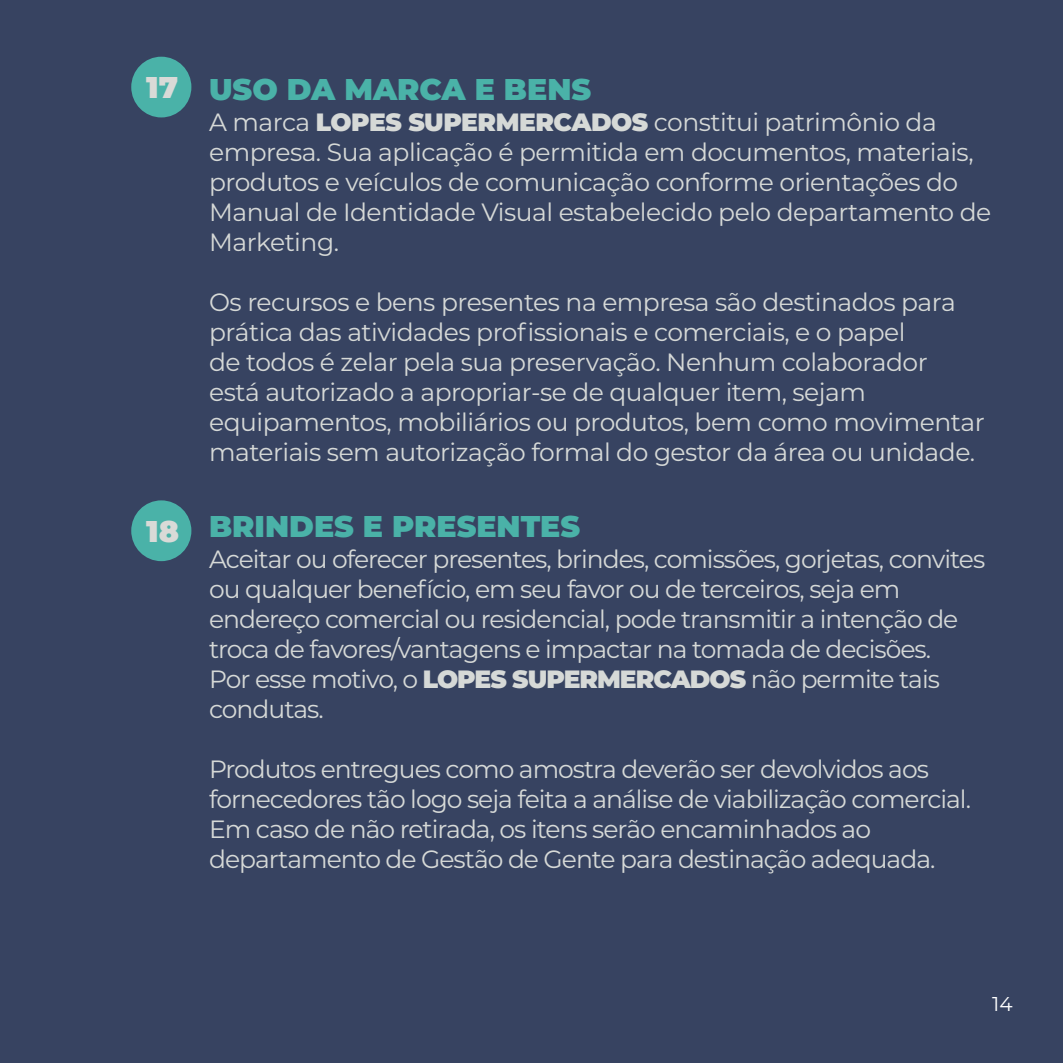
<style>
.page{position:relative;width:1063px;height:1063px;background:#374361}
.page>*{position:absolute;margin:0;border:0;box-sizing:border-box;transform-origin:0 0}
.t1{font:900 30px "Montserrat";color:#4ab2a8}
.t2{font:25px/30px "Montserrat";letter-spacing:-.035em;color:#d6d9d7}
.t3{font:20px "Montserrat";color:#fff}
.s1{color:#d9dad7}
.s2{font-weight:900}
</style>
<div class="page">
<div style="left:131px;top:57px;width:60px;height:60px;background:#4ab2a8;border-radius:50%"></div>
<div style="left:131px;top:500px;width:60px;height:61px;background:#4ab2a8;border-radius:50%"></div>
<p class="t1" style="left:146px;top:67px;width:446px"><span class="s1">17</span> USO DA MARCA E BENS</p>
<p class="t2" style="left:209px;top:106px;width:784px">A marca <span class="s2">LOPES SUPERMERCADOS</span> constitui patrimônio da empresa. Sua aplicação é permitida em documentos, materiais, produtos e veículos de comunicação conforme orientações do Manual de Identidade Visual estabelecido pelo departamento de Marketing.</p>
<p class="t2" style="left:209px;top:286px;width:777px">Os recursos e bens presentes na empresa são destinados para prática das atividades profissionais e comerciais, e o papel<br>de todos é zelar pela sua preservação. Nenhum colaborador está autorizado a apropriar-se de qualquer item, sejam equipamentos, mobiliários ou produtos, bem como movimentar materiais sem autorização formal do gestor da área ou unidade.</p>
<p class="t1" style="left:146px;top:504px;width:435px"><span class="s1">18</span> BRINDES E PRESENTES</p>
<p class="t2" style="left:209px;top:543px;width:778px">Aceitar ou oferecer presentes, brindes, comissões, gorjetas, convites ou qualquer benefício, em seu favor ou de terceiros, seja em endereço comercial ou residencial, pode transmitir a intenção de troca de favores/vantagens e impactar na tomada de decisões.<br>Por esse motivo, o <span class="s2">LOPES SUPERMERCADOS</span> não permite tais condutas.</p>
<p class="t2" style="left:209px;top:753px;width:763px">Produtos entregues como amostra deverão ser devolvidos aos fornecedores tão logo seja feita a análise de viabilização comercial.<br>Em caso de não retirada, os itens serão encaminhados ao departamento de Gestão de Gente para destinação adequada.</p>
<p class="t3" style="left:992px;top:991px;width:22px">14</p>
</div>
